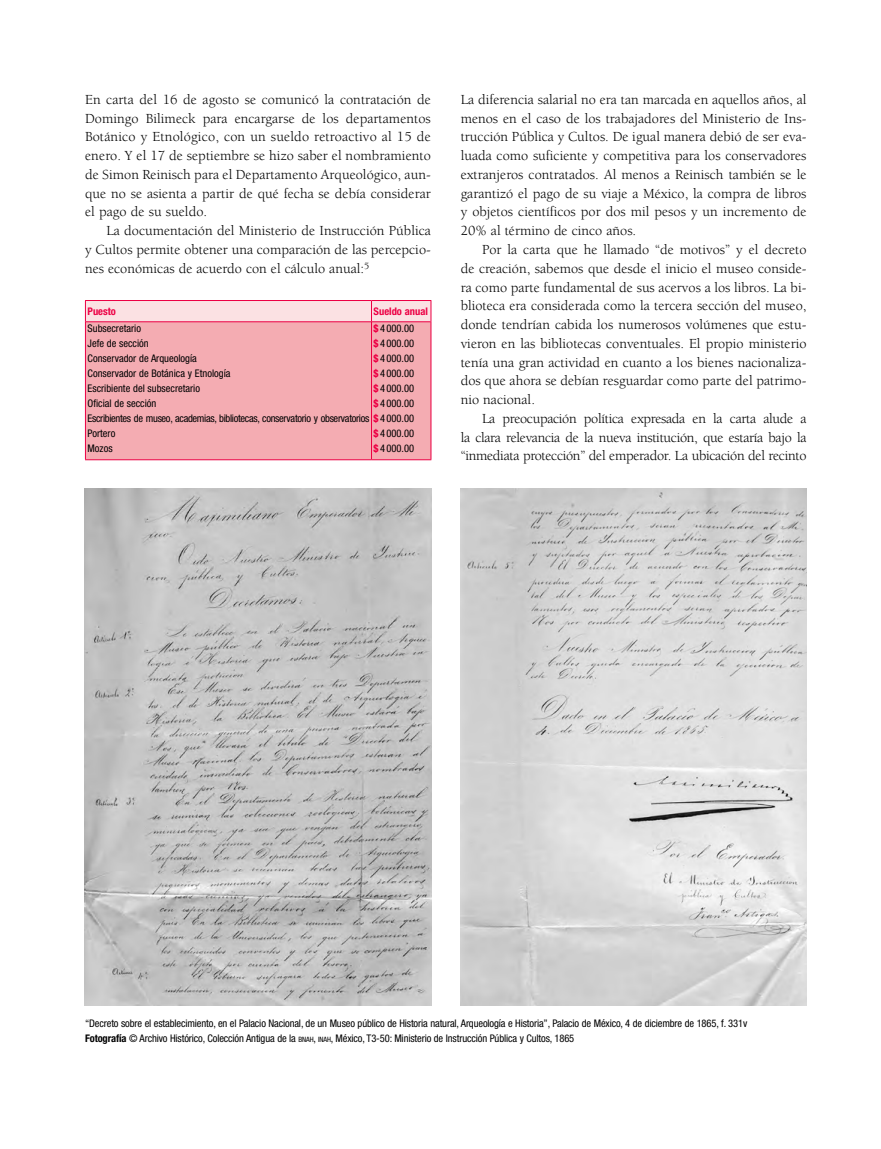
<style>
.page{position:relative;width:881px;height:1149px;background:#fff}
.page>*{position:absolute;margin:0;border:0;box-sizing:border-box;transform-origin:0 0}
.t1{font:14.25px/18.8px "Berkeley";color:#000;text-align:justify}
.t2{font:condensed 10.5px/15px "Helvetica Neue";letter-spacing:-.01em;color:#000}
.t3{font:700 condensed 10.5px "Helvetica Neue";color:#ec0044}
.s1{font-weight:700;color:#ec0044}
.s2{font-weight:700}
.s3{font-size:7.35px}
.s4{font-style:inherit}
</style>
<div class="page">
<img style="left:85px;top:488px;width:346px;height:516px">
<img style="left:461px;top:488px;width:345px;height:517px">
<div style="left:86px;top:322px;width:344px;height:137px;background:#f4acb2"></div>
<hr style="left:85px;top:322px;width:1px;height:137px;background:#ec0044">
<hr style="left:430px;top:322px;width:1px;height:137px;background:#ec0044">
<hr style="left:85px;top:459px;width:286px;height:1px;background:#ec0044">
<hr style="left:371px;top:459px;width:60px;height:1px;background:#ec0044">
<div style="left:85px;top:300px;width:346px;height:22px;background:#fbe1e3"></div>
<hr style="left:86px;top:321px;width:285px;height:1px;background:#ec0044">
<hr style="left:371px;top:321px;width:59px;height:1px;background:#ec0044">
<hr style="left:371px;top:322px;width:1px;height:137px;background:#ec0044">
<p class="t1" style="left:85px;top:90px;width:347px">En carta del 16 de agosto se comunicó la contratación de Domingo Bilimeck para encargarse de los departamentos Botánico y Etnológico, con un sueldo retroactivo al 15 de enero. Y el 17 de septiembre se hizo saber el nombramiento de Simon Reinisch para el Departamento Arqueológico, aun&shy;que no se asienta a partir de qué fecha se debía considerar el pago de su sueldo.</p>
<p class="t1" style="left:85px;top:222px;width:347px;text-indent:21px">La documentación del Ministerio de Instrucción Pública y Cultos permite obtener una comparación de las percepcio&shy;nes económicas de acuerdo con el cálculo anual:<sup>5</sup></p>
<p class="t3" style="left:87px;top:305px;width:30px">Puesto</p>
<p class="t3" style="left:373px;top:305px;width:56px">Sueldo anual</p>
<p class="t2" style="left:87px;top:321px;width:328px">Subsecretario<br>Jefe de sección<br>Conservador de Arqueología<br>Conservador de Botánica y Etnología<br>Escribiente del subsecretario<br>Oficial de sección<br>Escribientes de museo, academias, bibliotecas, conservatorio y observatorios <span class="s1">$</span> 4 000.00<br>Portero<br>Mozos</p>
<p class="t2" style="left:373px;top:321px;width:42px;text-align:justify"><span class="s1">$</span> 4 000.00 <span class="s1">$</span> 4 000.00 <span class="s1">$</span> 4 000.00 <span class="s1">$</span> 4 000.00 <span class="s1">$</span> 4 000.00 <span class="s1">$</span> 4 000.00</p>
<p class="t2" style="left:373px;top:426px;width:42px"><span class="s1">$</span> 4 000.00 <span class="s1">$</span> 4 000.00</p>
<p class="t1" style="left:460px;top:90px;width:347px">La diferencia salarial no era tan marcada en aquellos años, al menos en el caso de los trabajadores del Ministerio de Ins&shy;trucción Pública y Cultos. De igual manera debió de ser eva&shy;luada como suficiente y competitiva para los conservadores extranjeros contratados. Al menos a Reinisch también se le garantizó el pago de su viaje a México, la compra de libros y objetos científicos por dos mil pesos y un incremento de 20% al término de cinco años.</p>
<p class="t1" style="left:460px;top:240px;width:347px;text-indent:21px">Por la carta que he llamado “de motivos” y el decreto de creación, sabemos que desde el inicio el museo conside&shy;ra como parte fundamental de sus acervos a los libros. La bi&shy;blioteca era considerada como la tercera sección del museo, donde tendrían cabida los numerosos volúmenes que estu&shy;vieron en las bibliotecas conventuales. El propio ministerio tenía una gran actividad en cuanto a los bienes nacionaliza&shy;dos que ahora se debían resguardar como parte del patrimo&shy;nio nacional.</p>
<p class="t1" style="left:460px;top:409px;width:347px;text-indent:21px">La preocupación política expresada en la carta alude a la clara relevancia de la nueva institución, que estaría bajo la “inmediata protección” del emperador. La ubicación del recinto</p>
<p class="t2" style="left:85px;top:1015px;width:663px">“Decreto sobre el establecimiento, en el Palacio Nacional, de un Museo público de Historia natural, Arqueología e Historia”, Palacio de México, 4 de diciembre de 1865, f. 331v<br><span class="s2">Fotografía</span> © Archivo Histórico, Colección Antigua de la <span class="s3">BNAH</span>, <span class="s3">INAH</span><span class="s4">,</span> México, T3-50: Ministerio de Instrucción Pública y Cultos, 1865</p>
</div>
